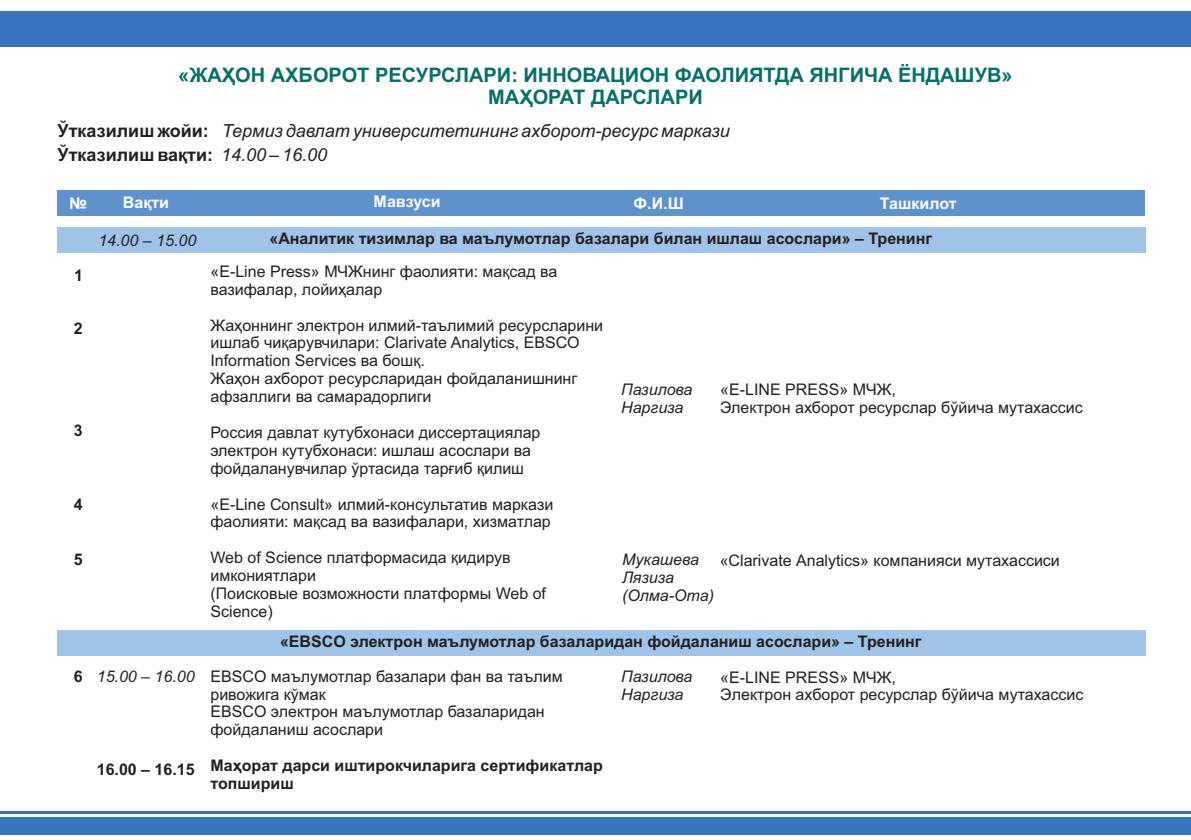
<style>
.page{position:relative;width:1191px;height:840px;background:#fff}
.page>*{position:absolute;margin:0;border:0;box-sizing:border-box;transform-origin:0 0}
.t1{font:700 20px/22.4px "Arial";color:#066f6b;text-align:center}
.t2{font:italic 18px/24px "Arial";color:#231f20}
.t3{font:16px/17.8px "Arial";color:#231f20}
.t4{font:700 16px/17.8px "Arial";color:#231f20}
.t5{font:italic 16px/17.8px "Arial";color:#231f20}
.t6{font:700 16px "Arial";color:#fff}
.s1{font-weight:700;font-style:normal}
</style>
<div class="page">
<div style="left:57px;top:227px;width:1088px;height:25px;background:#a0c4e8"></div>
<div style="left:0;top:816px;width:1191px;height:17px;background:#3674bb"></div>
<hr style="left:0;top:811px;width:1191px;height:2px;background:#3674bb">
<div style="left:0;top:11px;width:1191px;height:29px;background:#3674bb"></div>
<hr style="left:0;top:41px;width:1191px;height:3px;background:#3674bb">
<hr style="left:0;top:45px;width:1191px;height:2px;background:#3674bb">
<div style="left:57px;top:190px;width:1088px;height:25px;background:#5e92cc"></div>
<div style="left:57px;top:630px;width:1088px;height:25px;background:#a0c4e8"></div>
<p class="t1" style="left:178px;top:65px;width:836px">«ЖАҲОН АХБОРОТ РЕСУРСЛАРИ: ИННОВАЦИОН ФАОЛИЯТДА ЯНГИЧА ЁНДАШУВ»<br>МАҲОРАТ ДАРСЛАРИ</p>
<p class="t2" style="left:58px;top:120px;width:674px"><span class="s1">Ўтказилиш жойи:</span> Термиз давлат университетининг ахборот-ресурс маркази<br><span class="s1">Ўтказилиш вақти:</span> 14.00 – 16.00</p>
<p class="t6" style="left:69px;top:197px;width:19px">№</p>
<p class="t6" style="left:123px;top:196px;width:48px">Вақти</p>
<p class="t6" style="left:373px;top:195px;width:69px">Мавзуси</p>
<p class="t6" style="left:633px;top:197px;width:52px">Ф.И.Ш</p>
<p class="t6" style="left:880px;top:197px;width:78px">Ташкилот</p>
<p class="t4" style="left:74px;top:268px;width:10px">1</p>
<p class="t4" style="left:74px;top:320px;width:10px">2</p>
<p class="t4" style="left:74px;top:423px;width:10px">3</p>
<p class="t4" style="left:74px;top:497px;width:10px">4</p>
<p class="t4" style="left:74px;top:552px;width:10px">5</p>
<p class="t4" style="left:74px;top:669px;width:10px">6</p>
<p class="t5" style="left:98px;top:232px;width:99px">14.00 – 15.00</p>
<p class="t5" style="left:97px;top:669px;width:99px">15.00 – 16.00</p>
<p class="t4" style="left:97px;top:761px;width:99px">16.00 – 16.15</p>
<p class="t4" style="left:269px;top:230px;width:664px">«Аналитик тизимлар ва маълумотлар базалари билан ишлаш асослари» – Тренинг</p>
<p class="t3" style="left:210px;top:264px;width:348px">«E-Line Press» МЧЖнинг фаолияти: мақсад ва вазифалар, лойиҳалар</p>
<p class="t3" style="left:210px;top:317px;width:394px">Жаҳоннинг электрон илмий-таълимий ресурсларини ишлаб чиқарувчилари: Clarivate Analytics, EBSCO Information Services ва бошқ.<br>Жаҳон ахборот ресурсларидан фойдаланишнинг афзаллиги ва самарадорлиги</p>
<p class="t3" style="left:210px;top:424px;width:331px">Россия давлат кутубхонаси диссертациялар электрон кутубхонаси: ишлаш асослари ва фойдаланувчилар ўртасида тарғиб қилиш</p>
<p class="t3" style="left:210px;top:496px;width:344px">«E-Line Consult» илмий-консультатив маркази фаолияти: мақсад ва вазифалари, хизматлар</p>
<p class="t3" style="left:210px;top:550px;width:337px">Web of Science платформасида қидирув имкониятлари<br>(Поисковые возможности платформы Web of<br>Science)</p>
<p class="t5" style="left:621px;top:381px;width:73px">Пазилова<br>Наргиза</p>
<p class="t3" style="left:720px;top:381px;width:364px">«E-LINE PRESS» МЧЖ,<br>Электрон ахборот ресурслар бўйича мутахассис</p>
<p class="t5" style="left:622px;top:552px;width:93px">Мукашева<br>Лязиза (Олма-Ота)</p>
<p class="t3" style="left:719px;top:552px;width:342px">«Clarivate Analytics» компанияси мутахассиси</p>
<p class="t4" style="left:280px;top:634px;width:643px">«EBSCO электрон маълумотлар базаларидан фойдаланиш асослари» – Тренинг</p>
<p class="t3" style="left:210px;top:668px;width:354px">EBSCO маълумотлар базалари фан ва таълим ривожига кўмак<br>EBSCO электрон маълумотлар базаларидан фойдаланиш асослари</p>
<p class="t4" style="left:210px;top:757px;width:394px">Маҳорат дарси иштирокчиларига сертификатлар топшириш</p>
<p class="t5" style="left:621px;top:669px;width:73px">Пазилова<br>Наргиза</p>
<p class="t3" style="left:720px;top:669px;width:365px">«E-LINE PRESS» МЧЖ,<br>Электрон ахборот ресурслар бўйича мутахассис</p>
</div>
